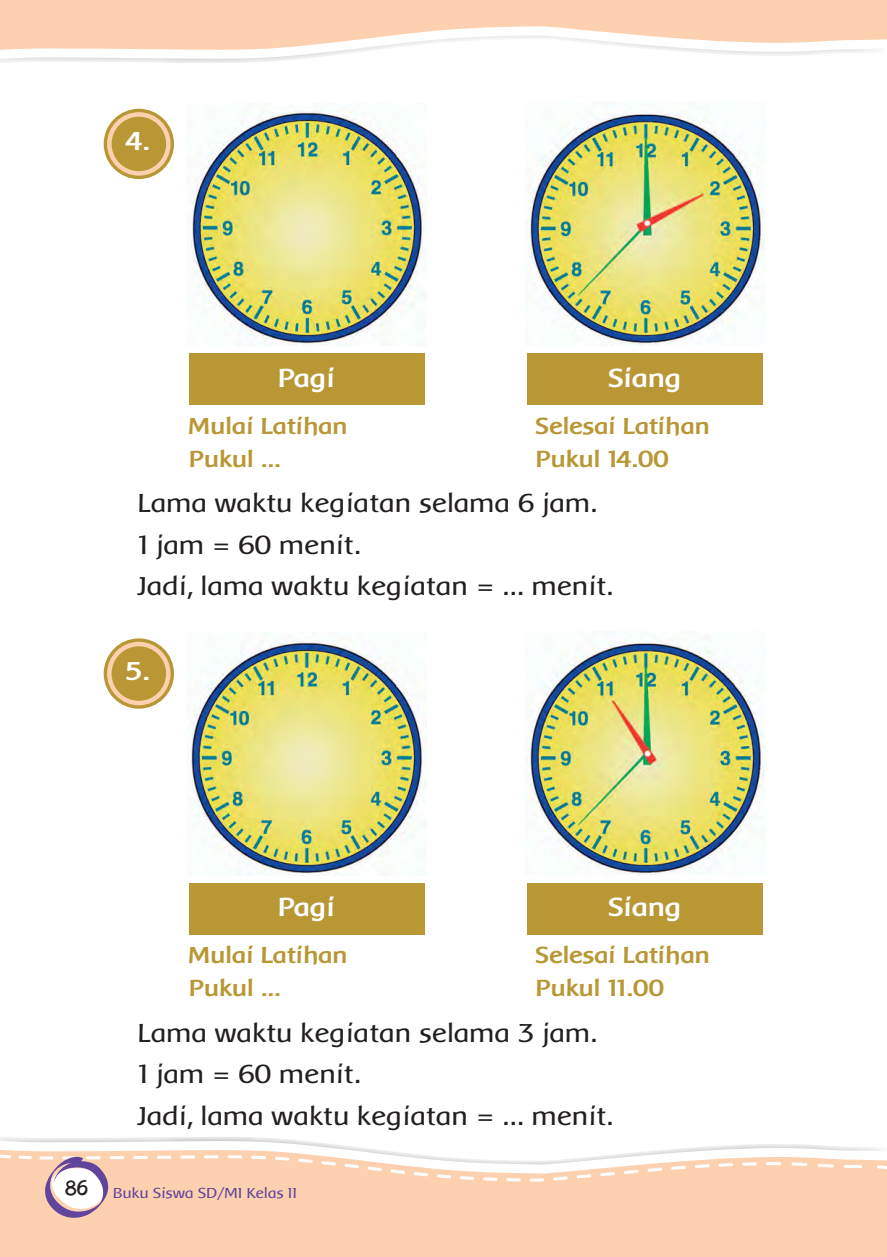
<style>
.page{position:relative;width:887px;height:1257px;background:#fff}
.page>*{position:absolute;margin:0;border:0;box-sizing:border-box;transform-origin:0 0}
.t1{font:27px/41.5px "Baar Metanoia";color:#231f20}
.t2{font:700 27px "Baar Metanoia";color:#fff}
.t3{font:700 24px "Baar Metanoia";color:#b89734}
.t4{font:15px "Baar Metanoia";color:#61449b}
</style>
<div class="page">
<img style="left:187px;top:103px;width:240px;height:242px">
<img style="left:189px;top:633px;width:237px;height:242px">
<img style="left:525px;top:110px;width:239px;height:236px">
<img style="left:525px;top:631px;width:239px;height:244px">
<svg style="left:0;top:53px;width:826px;height:9px"></svg>
<svg style="left:0;top:0;width:886px;height:53px;fill:#fdd1b0"></svg>
<svg style="left:0;top:1138px;width:840px;height:9px"></svg>
<svg style="left:0;top:1147px;width:886px;height:110px;background:#fcd6b9"></svg>
<svg style="left:875px;top:1164px;width:11px;height:7px"></svg>
<svg style="left:842px;top:1163px;width:21px;height:6px"></svg>
<svg style="left:764px;top:1161px;width:71px;height:8px"></svg>
<svg style="left:528px;top:1161px;width:230px;height:22px"></svg>
<svg style="left:0;top:1153px;width:522px;height:66px;background:#f8d3bb"></svg>
<svg style="left:104px;top:109px;width:70px;height:70px"></svg>
<div style="left:109px;top:114px;width:59px;height:59px;background:#b89734;border-radius:50%"></div>
<div style="left:107px;top:112px;width:63px;height:64px;border:4px solid #fdd1b0;border-radius:50%"></div>
<div style="left:189px;top:354px;width:235px;height:51px;background:#b89734"></div>
<div style="left:527px;top:354px;width:236px;height:51px;background:#b89734"></div>
<svg style="left:104px;top:638px;width:70px;height:71px"></svg>
<div style="left:109px;top:644px;width:59px;height:59px;background:#b89734;border-radius:50%"></div>
<div style="left:107px;top:642px;width:63px;height:63px;border:4px solid #fdd1b0;border-radius:50%"></div>
<div style="left:189px;top:883px;width:235px;height:51px;background:#b89734"></div>
<div style="left:527px;top:883px;width:236px;height:51px;background:#b89734"></div>
<p class="t2" style="left:126px;top:131px;width:26px">4.</p>
<p class="t2" style="left:278px;top:367px;width:59px">Pagi</p>
<p class="t2" style="left:608px;top:367px;width:74px">Siang</p>
<p class="t3" style="left:189px;top:416px;width:160px">Mulai Latihan</p>
<p class="t3" style="left:536px;top:416px;width:176px">Selesai Latihan</p>
<p class="t3" style="left:189px;top:449px;width:93px">Pukul ...</p>
<p class="t3" style="left:536px;top:449px;width:135px">Pukul 14.00</p>
<p class="t1" style="left:138px;top:484px;width:477px">Lama waktu kegiatan selama 6 jam.<br>1 jam = 60 menit.<br>Jadi, lama waktu kegiatan = ... menit.</p>
<p class="t2" style="left:126px;top:660px;width:26px">5.</p>
<p class="t2" style="left:278px;top:897px;width:59px">Pagi</p>
<p class="t2" style="left:608px;top:897px;width:74px">Siang</p>
<p class="t3" style="left:189px;top:946px;width:160px">Mulai Latihan</p>
<p class="t3" style="left:536px;top:946px;width:176px">Selesai Latihan</p>
<p class="t3" style="left:189px;top:979px;width:93px">Pukul ...</p>
<p class="t3" style="left:536px;top:979px;width:130px">Pukul 11.00</p>
<p class="t1" style="left:138px;top:1014px;width:477px">Lama waktu kegiatan selama 3 jam.<br>1 jam = 60 menit.<br>Jadi, lama waktu kegiatan = ... menit.</p>
<p class="t4" style="left:65px;top:1187px;width:234px"><sup>86</sup> Buku Siswa SD/MI Kelas II</p>
</div>
